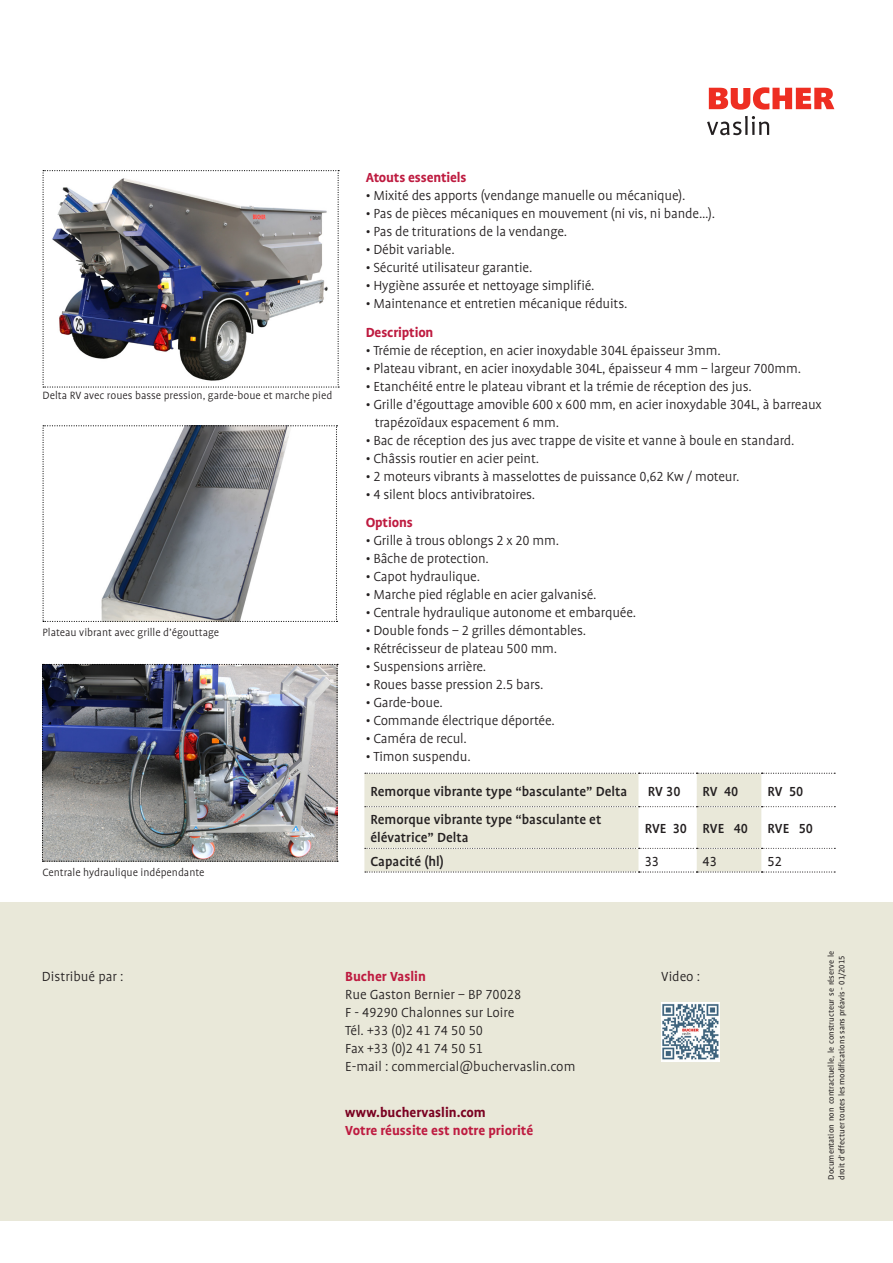
<style>
.page{position:relative;width:893px;height:1263px;background:#fff}
.page>*{position:absolute;margin:0;border:0;box-sizing:border-box;transform-origin:0 0}
.t1{font:300 15px/18px "Bucher Profile";letter-spacing:-.01em;color:#231f20}
.t2{font:500 15px/18px "Bucher Profile";color:#231f20}
.t3{font:700 15px "Bucher Profile";letter-spacing:-.01em;color:#be1b40}
.t4{font:700 15px "Bucher Profile";color:#7a0121}
.t5{font:15px "Bucher Profile";color:#231f20}
.t6{font:300 12px "Bucher Profile";color:#231f20}
.t7{font:9px/10.8px "Bucher Profile";color:#231f20}
</style>
<div class="page">
<div style="left:0;top:901px;width:893px;height:319px;background:#e9e8d9"></div>
<svg style="left:709px;top:87px;width:125px;height:23px"></svg>
<svg style="left:707px;top:116px;width:62px;height:19px"></svg>
<img style="left:42px;top:664px;width:296px;height:198px">
<svg style="left:43px;top:170px;width:296px;height:218px"></svg>
<svg style="left:43px;top:425px;width:294px;height:197px"></svg>
<img style="left:661px;top:1002px;width:59px;height:59px">
<svg style="left:364px;top:773px;width:471px;height:99px"></svg>
<p class="t6" style="left:43px;top:390px;width:291px">Delta RV avec roues basse pression, garde-boue et marche pied</p>
<p class="t6" style="left:43px;top:626px;width:178px">Plateau vibrant avec grille d’égouttage</p>
<p class="t6" style="left:43px;top:866px;width:164px">Centrale hydraulique indépendante</p>
<p class="t3" style="left:366px;top:169px;width:102px">Atouts essentiels</p>
<p class="t1" style="left:366px;top:186px;width:321px">• Mixité des apports (vendange manuelle ou mécanique).</p>
<p class="t1" style="left:366px;top:204px;width:351px">• Pas de pièces mécaniques en mouvement (ni vis, ni bande…).</p>
<p class="t1" style="left:366px;top:222px;width:203px">• Pas de triturations de la vendange.</p>
<p class="t1" style="left:366px;top:240px;width:91px">• Débit variable.</p>
<p class="t1" style="left:366px;top:258px;width:168px">• Sécurité utilisateur garantie.</p>
<p class="t1" style="left:366px;top:276px;width:230px">• Hygiène assurée et nettoyage simplifié.</p>
<p class="t1" style="left:366px;top:294px;width:263px">• Maintenance et entretien mécanique réduits.</p>
<p class="t3" style="left:366px;top:324px;width:69px">Description</p>
<p class="t1" style="left:366px;top:341px;width:357px">• Trémie de réception, en acier inoxydable 304L épaisseur 3mm.</p>
<p class="t1" style="left:366px;top:359px;width:437px">• Plateau vibrant, en acier inoxydable 304L, épaisseur 4 mm – largeur 700mm.</p>
<p class="t1" style="left:366px;top:377px;width:388px">• Etanchéité entre le plateau vibrant et la trémie de réception des jus.</p>
<p class="t1" style="left:375px;top:395px;width:448px;text-indent:-9px">• Grille d’égouttage amovible 600 x 600 mm, en acier inoxydable 304L, à barreaux trapézoïdaux espacement 6 mm.</p>
<p class="t1" style="left:366px;top:431px;width:430px">• Bac de réception des jus avec trappe de visite et vanne à boule en standard.</p>
<p class="t1" style="left:366px;top:449px;width:175px">• Châssis routier en acier peint.</p>
<p class="t1" style="left:366px;top:467px;width:375px">• 2 moteurs vibrants à masselottes de puissance 0,62 Kw / moteur.</p>
<p class="t1" style="left:366px;top:485px;width:171px">• 4 silent blocs antivibratoires.</p>
<p class="t3" style="left:366px;top:515px;width:49px">Options</p>
<p class="t1" style="left:366px;top:532px;width:195px">• Grille à trous oblongs 2 x 20 mm.</p>
<p class="t1" style="left:366px;top:550px;width:125px">• Bâche de protection.</p>
<p class="t1" style="left:366px;top:568px;width:116px">• Capot hydraulique.</p>
<p class="t1" style="left:366px;top:586px;width:232px">• Marche pied réglable en acier galvanisé.</p>
<p class="t1" style="left:366px;top:604px;width:272px">• Centrale hydraulique autonome et embarquée.</p>
<p class="t1" style="left:366px;top:622px;width:222px">• Double fonds – 2 grilles démontables.</p>
<p class="t1" style="left:366px;top:640px;width:193px">• Rétrécisseur de plateau 500 mm.</p>
<p class="t1" style="left:366px;top:658px;width:122px">• Suspensions arrière.</p>
<p class="t1" style="left:366px;top:676px;width:179px">• Roues basse pression 2.5 bars.</p>
<p class="t1" style="left:366px;top:694px;width:79px">• Garde-boue.</p>
<p class="t1" style="left:366px;top:712px;width:191px">• Commande électrique déportée.</p>
<p class="t1" style="left:366px;top:730px;width:103px">• Caméra de recul.</p>
<p class="t1" style="left:366px;top:748px;width:107px">• Timon suspendu.</p>
<p class="t2" style="left:370px;top:782px;width:258px">Remorque vibrante type “basculante” Delta</p>
<p class="t2" style="left:648px;top:782px;width:34px">RV 30</p>
<p class="t2" style="left:702px;top:782px;width:37px">RV 40</p>
<p class="t2" style="left:768px;top:782px;width:37px">RV 50</p>
<p class="t2" style="left:370px;top:811px;width:232px">Remorque vibrante type “basculante et élévatrice” Delta</p>
<p class="t2" style="left:645px;top:820px;width:44px">RVE 30</p>
<p class="t2" style="left:702px;top:820px;width:47px">RVE 40</p>
<p class="t2" style="left:768px;top:820px;width:47px">RVE 50</p>
<p class="t2" style="left:370px;top:852px;width:75px">Capacité (hl)</p>
<p class="t5" style="left:645px;top:854px;width:16px">33</p>
<p class="t5" style="left:702px;top:854px;width:16px">43</p>
<p class="t5" style="left:768px;top:854px;width:16px">52</p>
<p class="t1" style="left:42px;top:968px;width:83px">Distribué par :</p>
<p class="t3" style="left:345px;top:969px;width:82px">Bucher Vaslin</p>
<p class="t1" style="left:345px;top:986px;width:177px">Rue Gaston Bernier – BP 70028</p>
<p class="t1" style="left:345px;top:1004px;width:170px">F - 49290 Chalonnes sur Loire</p>
<p class="t1" style="left:345px;top:1022px;width:139px">Tél. +33 (0)2 41 74 50 50</p>
<p class="t1" style="left:345px;top:1040px;width:139px">Fax +33 (0)2 41 74 50 51</p>
<p class="t1" style="left:345px;top:1058px;width:232px">E-mail : commercial@buchervaslin.com</p>
<p class="t4" style="left:345px;top:1105px;width:142px">www.buchervaslin.com</p>
<p class="t3" style="left:345px;top:1123px;width:189px">Votre réussite est notre priorité</p>
<p class="t1" style="left:661px;top:968px;width:40px">Video :</p>
<p class="t7" style="left:826px;top:1180px;width:230px;rotate:-90deg">Documentation non contractuelle, le constructeur se réserve le droit d’effectuer toutes les modifications sans préavis - 01/2015</p>
</div>
